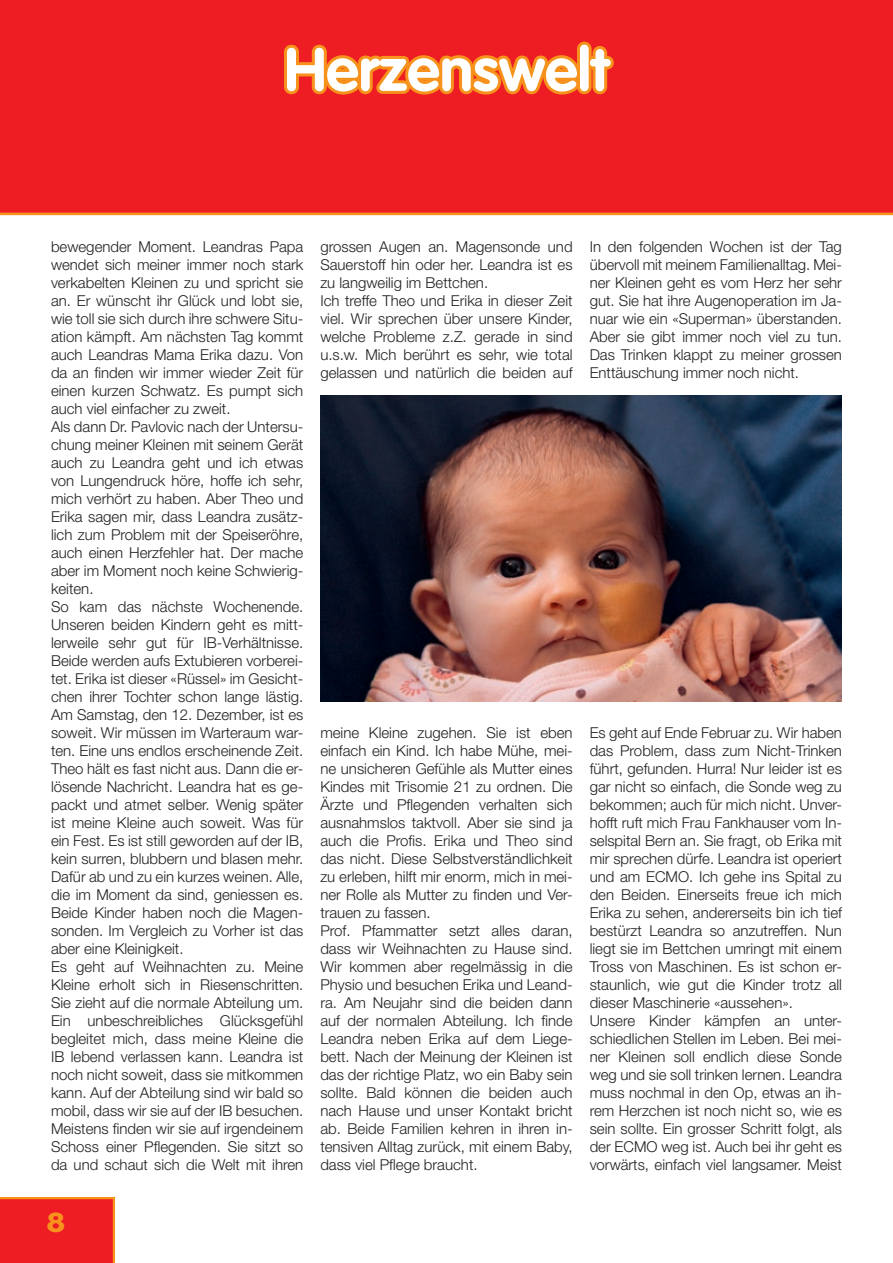
<style>
.page{position:relative;width:893px;height:1263px;background:#fff}
.page>*{position:absolute;margin:0;border:0;box-sizing:border-box;transform-origin:0 0}
.t1{font:700 60px "VAG Rounded Std";color:#fff}
.t2{font:700 27px "VAG Rounded Std";color:#f7931d;scale:1.26 1}
.t3{font:300 15px/18px "Helvetica Neue LT Std";color:#231f20}
</style>
<div class="page">
<div style="left:0;top:0;width:893px;height:213px;background:#ee1d23"></div>
<svg style="left:0;top:1197px;width:115px;height:66px;background:#ee2322"></svg>
<hr style="left:0;top:213px;width:893px;height:2px;background:#f7931d">
<svg style="left:284px;top:41px;width:330px;height:54px"></svg>
<img style="left:320px;top:396px;width:522px;height:306px">
<h1 class="t1" style="left:284px;top:35px;width:326px">Herzenswelt</h1>
<p class="t3" style="left:51px;top:237px;width:254px">bewegender Moment. Leandras Papa wendet sich meiner immer noch stark verkabelten Kleinen zu und spricht sie an. Er wünscht ihr Glück und lobt sie, wie toll sie sich durch ihre schwere Situ&shy;ation kämpft. Am nächsten Tag kommt auch Leandras Mama Erika dazu. Von da an finden wir immer wieder Zeit für einen kurzen Schwatz. Es pumpt sich auch viel einfacher zu zweit.<br>Als dann Dr. Pavlovic nach der Untersu&shy;chung meiner Kleinen mit seinem Gerät auch zu Leandra geht und ich etwas von Lungendruck höre, hoffe ich sehr, mich verhört zu haben. Aber Theo und Erika sagen mir, dass Leandra zusätz&shy;lich zum Problem mit der Speiseröhre, auch einen Herzfehler hat. Der mache aber im Moment noch keine Schwierig&shy;keiten.<br>So kam das nächste Wochenende.<br>Unseren beiden Kindern geht es mitt&shy;lerweile sehr gut für IB-Verhältnisse.<br>Beide werden aufs Extubieren vorberei&shy;tet. Erika ist dieser «Rüssel» im Gesicht&shy;chen ihrer Tochter schon lange lästig.<br>Am Samstag, den 12. Dezember, ist es soweit. Wir müssen im Warteraum war&shy;ten. Eine uns endlos erscheinende Zeit.<br>Theo hält es fast nicht aus. Dann die er&shy;lösende Nachricht. Leandra hat es ge&shy;packt und atmet selber. Wenig später ist meine Kleine auch soweit. Was für ein Fest. Es ist still geworden auf der IB, kein surren, blubbern und blasen mehr.<br>Dafür ab und zu ein kurzes weinen. Alle, die im Moment da sind, geniessen es.<br>Beide Kinder haben noch die Magen&shy;sonden. Im Vergleich zu Vorher ist das aber eine Kleinigkeit.<br>Es geht auf Weihnachten zu. Meine Kleine erholt sich in Riesenschritten.<br>Sie zieht auf die normale Abteilung um.<br>Ein unbeschreibliches Glücksgefühl begleitet mich, dass meine Kleine die IB lebend verlassen kann. Leandra ist noch nicht soweit, dass sie mitkommen kann. Auf der Abteilung sind wir bald so mobil, dass wir sie auf der IB besuchen.<br>Meistens finden wir sie auf irgendeinem Schoss einer Pflegenden. Sie sitzt so da und schaut sich die Welt mit ihren</p>
<p class="t3" style="left:320px;top:237px;width:254px">grossen Augen an. Magensonde und Sauerstoff hin oder her. Leandra ist es zu langweilig im Bettchen.<br>Ich treffe Theo und Erika in dieser Zeit viel. Wir sprechen über unsere Kinder, welche Probleme z.Z. gerade in sind u.s.w. Mich berührt es sehr, wie total gelassen und natürlich die beiden auf</p>
<p class="t3" style="left:320px;top:723px;width:254px">meine Kleine zugehen. Sie ist eben einfach ein Kind. Ich habe Mühe, mei&shy;ne unsicheren Gefühle als Mutter eines Kindes mit Trisomie 21 zu ordnen. Die Ärzte und Pflegenden verhalten sich ausnahmslos taktvoll. Aber sie sind ja auch die Profis. Erika und Theo sind das nicht. Diese Selbstverständlichkeit zu erleben, hilft mir enorm, mich in mei&shy;ner Rolle als Mutter zu finden und Ver&shy;trauen zu fassen.<br>Prof. Pfammatter setzt alles daran, dass wir Weihnachten zu Hause sind.<br>Wir kommen aber regelmässig in die Physio und besuchen Erika und Leand&shy;ra. Am Neujahr sind die beiden dann auf der normalen Abteilung. Ich finde Leandra neben Erika auf dem Liege&shy;bett. Nach der Meinung der Kleinen ist das der richtige Platz, wo ein Baby sein sollte. Bald können die beiden auch nach Hause und unser Kontakt bricht ab. Beide Familien kehren in ihren in&shy;tensiven Alltag zurück, mit einem Baby, dass viel Pflege braucht.</p>
<h2 class="t2" style="left:46px;top:1206px;width:17px">8</h2>
<p class="t3" style="left:590px;top:237px;width:254px;text-align:justify">In den folgenden Wochen ist der Tag übervoll mit meinem Familienalltag. Mei&shy;ner Kleinen geht es vom Herz her sehr gut. Sie hat ihre Augenoperation im Ja&shy;nuar wie ein «Superman» überstanden.<br>Aber sie gibt immer noch viel zu tun.<br>Das Trinken klappt zu meiner grossen Enttäuschung immer noch nicht.</p>
<p class="t3" style="left:590px;top:723px;width:254px">Es geht auf Ende Februar zu. Wir haben das Problem, dass zum Nicht-Trinken führt, gefunden. Hurra! Nur leider ist es gar nicht so einfach, die Sonde weg zu bekommen; auch für mich nicht. Unver&shy;hofft ruft mich Frau Fankhauser vom In&shy;selspital Bern an. Sie fragt, ob Erika mit mir sprechen dürfe. Leandra ist operiert und am ECMO. Ich gehe ins Spital zu den Beiden. Einerseits freue ich mich Erika zu sehen, andererseits bin ich tief bestürzt Leandra so anzutreffen. Nun liegt sie im Bettchen umringt mit einem Tross von Maschinen. Es ist schon er&shy;staunlich, wie gut die Kinder trotz all dieser Maschinerie «aussehen».<br>Unsere Kinder kämpfen an unter&shy;schiedlichen Stellen im Leben. Bei mei&shy;ner Kleinen soll endlich diese Sonde weg und sie soll trinken lernen. Leandra muss nochmal in den Op, etwas an ih&shy;rem Herzchen ist noch nicht so, wie es sein sollte. Ein grosser Schritt folgt, als der ECMO weg ist. Auch bei ihr geht es vorwärts, einfach viel langsamer. Meist</p>
</div>
